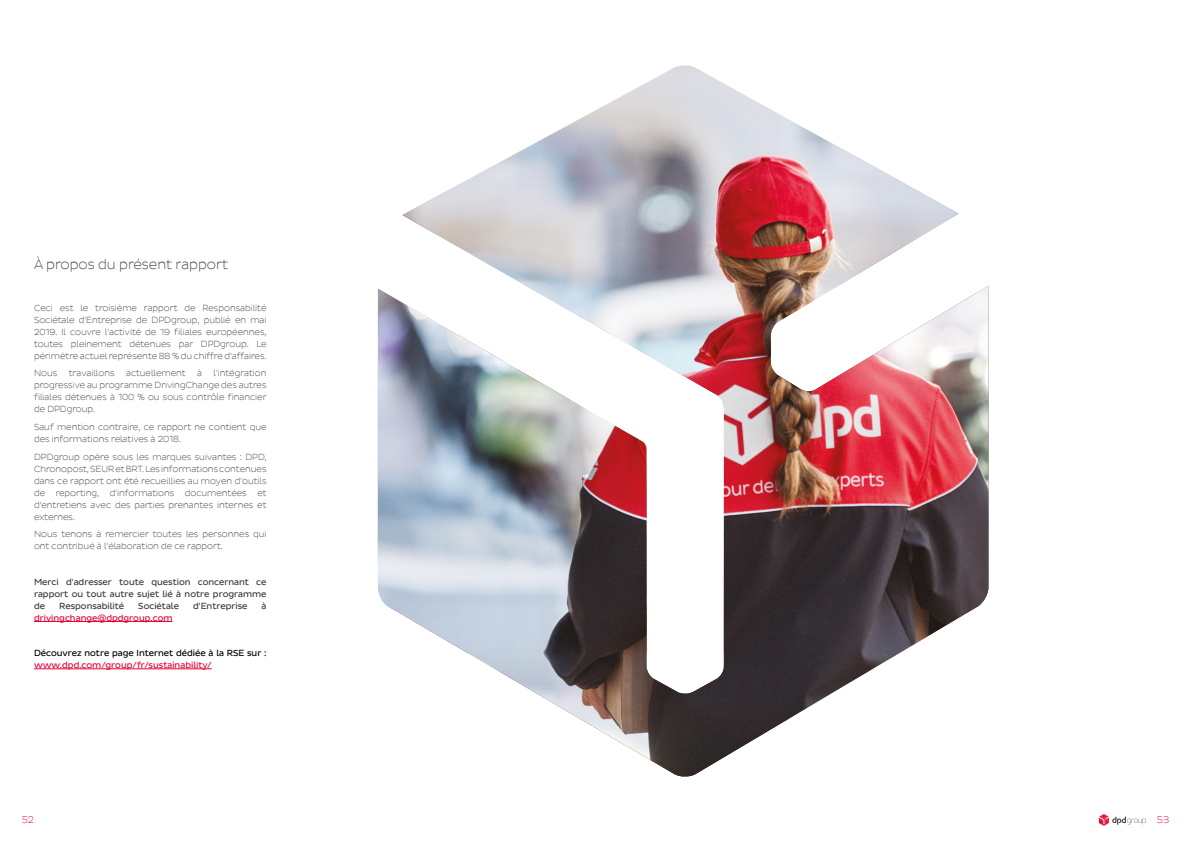
<style>
.page{position:relative;width:1191px;height:842px;background:#fff}
.page>*{position:absolute;margin:0;border:0;box-sizing:border-box;transform-origin:0 0}
.t1{font:300 14px "Pluto Sans DPD Extra";color:#3c3c3b}
.t2{font:300 10px "Pluto Sans DPD Extra";color:#e40138}
.t3{font:300 9px/12px "Pluto Sans DPD Extra";color:#3c3c3b;text-align:justify}
.t4{font:9px/12px "Pluto Sans DPD Regular";color:#3c3c3b;text-align:justify}
.t5{font:9px "Pluto Sans DPD Regular";color:#e40138}
.t6{font:9px "Pluto Sans DPD Regular";color:#000}
</style>
<div class="page">
<svg style="left:1098px;top:814px;width:48px;height:12px"></svg>
<img style="left:378px;top:65px;width:610px;height:712px">
<hr style="left:34px;top:621px;width:138px;height:1px;background:#e40138">
<hr style="left:34px;top:669px;width:178px;height:1px;background:#e40138">
<h1 class="t1" style="left:34px;top:256px;width:195px">À propos du présent rapport</h1>
<p class="t3" style="left:34px;top:302px;width:234px">Ceci est le troisième rapport de Responsabilité Sociétale d'Entreprise de DPDgroup, publié en mai 2019. Il couvre l'activité de 19 filiales européennes, toutes pleinement détenues par DPDgroup. Le périmètre actuel représente 88 % du chiffre d'affaires.</p>
<p class="t3" style="left:34px;top:367px;width:25px">Nous</p>
<p class="t3" style="left:69px;top:367px;width:47px">travaillons</p>
<p class="t3" style="left:126px;top:367px;width:61px">actuellement</p>
<p class="t3" style="left:197px;top:367px;width:6px">à</p>
<p class="t3" style="left:34px;top:367px;width:234px;text-indent:179px">l'intégration progressive au programme DrivingChange des autres filiales détenues à 100 % ou sous contrôle financier de DPDgroup.</p>
<p class="t3" style="left:34px;top:421px;width:234px">Sauf mention contraire, ce rapport ne contient que des informations relatives à 2018.</p>
<p class="t3" style="left:34px;top:451px;width:234px">DPDgroup opère sous les marques suivantes : DPD, Chronopost, SEUR et BRT. Les informations contenues dans ce rapport ont été recueillies au moyen d'outils de reporting, d'informations documentées et d'entretiens avec des parties prenantes internes et externes.</p>
<p class="t3" style="left:34px;top:528px;width:234px">Nous tenons à remercier toutes les personnes qui ont contribué à l'élaboration de ce rapport.</p>
<p class="t4" style="left:34px;top:576px;width:234px">Merci d'adresser toute question concernant ce rapport ou tout autre sujet lié à notre programme de</p>
<p class="t4" style="left:59px;top:600px;width:67px">Responsabilité</p>
<p class="t4" style="left:138px;top:600px;width:42px">Sociétale</p>
<p class="t4" style="left:193px;top:600px;width:56px">d'Entreprise</p>
<p class="t4" style="left:261px;top:600px;width:6px">à</p>
<p class="t5" style="left:34px;top:612px;width:140px">drivingchange@dpdgroup.com</p>
<p class="t6" style="left:34px;top:648px;width:234px">Découvrez notre page Internet dédiée à la RSE sur :</p>
<p class="t5" style="left:34px;top:660px;width:179px">www.dpd.com/group/fr/sustainability/</p>
<p class="t2" style="left:22px;top:814px;width:14px">52</p>
<p class="t2" style="left:1157px;top:814px;width:14px">53</p>
</div>
